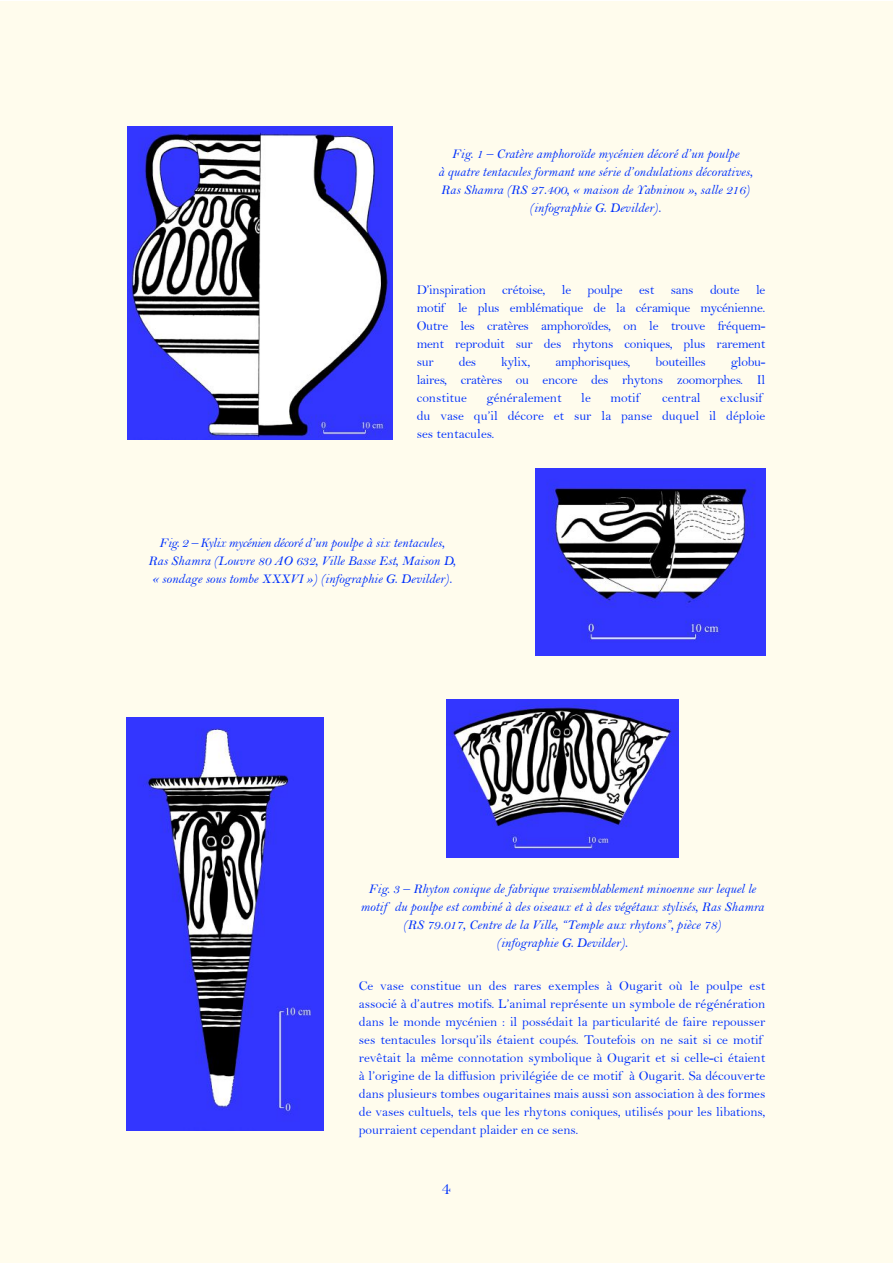
<style>
.page{position:relative;width:893px;height:1263px;background:#fff}
.page>*{position:absolute;margin:0;border:0;box-sizing:border-box;transform-origin:0 0}
.en_tête{font:18px "Bell";color:#0031fb}
.résumé{font:13.5px/18px "Bell";color:#0031fc}
.Body_Text{font:13.5px/18px "Bell MT Italic";color:#0031fc;text-align:center}
.Body_Text-2{font:13.5px/18px "Bell";letter-spacing:-.02em;color:#0031fc;text-align:justify}
.résumé-2{font:13.5px/18px "Bell MT Italic";color:#0031fc;text-align:center}
.Body_Text-3{font:13.5px/18px "Bell";color:#0031fc}
</style>
<div class="page">
<div style="left:0;top:1px;width:893px;height:1262px;background:#fffced"></div>
<img style="left:128px;top:126px;width:265px;height:314px">
<img style="left:536px;top:469px;width:229px;height:186px">
<img style="left:126px;top:717px;width:197px;height:413px">
<img style="left:446px;top:700px;width:232px;height:157px">
<p class="Body_Text" style="left:438px;top:145px;width:316px">Fig. 1 – Cratère amphoroïde mycénien décoré d’un poulpe<br>à quatre tentacules formant une série d’ondulations décoratives, Ras Shamra (RS 27.400, « maison de Yabninou », salle 216) (infographie G. Devilder).</p>
<p class="Body_Text-2" style="left:417px;top:281px;width:350px">D’inspiration crétoise, le poulpe est sans doute le motif le plus emblématique de la céramique mycénienne.<br>Outre les cratères amphoroïdes, on le trouve fréquem&shy;ment reproduit sur des rhytons coniques, plus rarement sur</p>
<p class="Body_Text-2" style="left:417px;top:353px;width:350px;text-indent:314px">globu&shy;laires, cratères ou encore des rhytons zoomorphes. Il constitue</p>
<p class="Body_Text-2" style="left:459px;top:353px;width:19px">des</p>
<p class="Body_Text-2" style="left:501px;top:353px;width:31px">kylix,</p>
<p class="Body_Text-2" style="left:555px;top:353px;width:77px">amphorisques,</p>
<p class="Body_Text-2" style="left:655px;top:353px;width:52px">bouteilles</p>
<p class="Body_Text-3" style="left:417px;top:389px;width:350px;text-indent:304px">exclusif du vase qu’il décore et sur la panse duquel il déploie ses tentacules.</p>
<p class="Body_Text-3" style="left:487px;top:389px;width:77px">généralement</p>
<p class="Body_Text-2" style="left:581px;top:389px;width:11px">le</p>
<p class="Body_Text-2" style="left:610px;top:389px;width:31px">motif</p>
<p class="Body_Text-3" style="left:662px;top:389px;width:40px">central</p>
<p class="Body_Text" style="left:148px;top:534px;width:309px">Fig. 2 – Kylix mycénien décoré d’un poulpe à six tentacules,<br>Ras Shamra (Louvre 80 AO 632, Ville Basse Est, Maison D, « sondage sous tombe XXXVI ») (infographie G. Devilder).</p>
<p class="résumé-2" style="left:360px;top:879px;width:405px">Fig. 3 – Rhyton conique de fabrique vraisemblablement minoenne sur lequel le motif du poulpe est combiné à des oiseaux et à des végétaux stylisés, Ras Shamra (RS 79.017, Centre de la Ville, “Temple aux rhytons”, pièce 78)<br>(infographie G. Devilder).</p>
<p class="résumé" style="left:359px;top:977px;width:408px">Ce vase constitue un des rares exemples à Ougarit où le poulpe est associé à d’autres motifs. L’animal représente un symbole de régénération dans le monde mycénien : il possédait la particularité de faire repousser ses tentacules lorsqu’ils étaient coupés. Toutefois on ne sait si ce motif revêtait la même connotation symbolique à Ougarit et si celle-ci étaient à l’origine de la diffusion privilégiée de ce motif à Ougarit. Sa découverte dans plusieurs tombes ougaritaines mais aussi son association à des formes de vases cultuels, tels que les rhytons coniques, utilisés pour les libations, pourraient cependant plaider en ce sens.</p>
<p class="en_tête" style="left:442px;top:1178px;width:10px">4</p>
</div>
